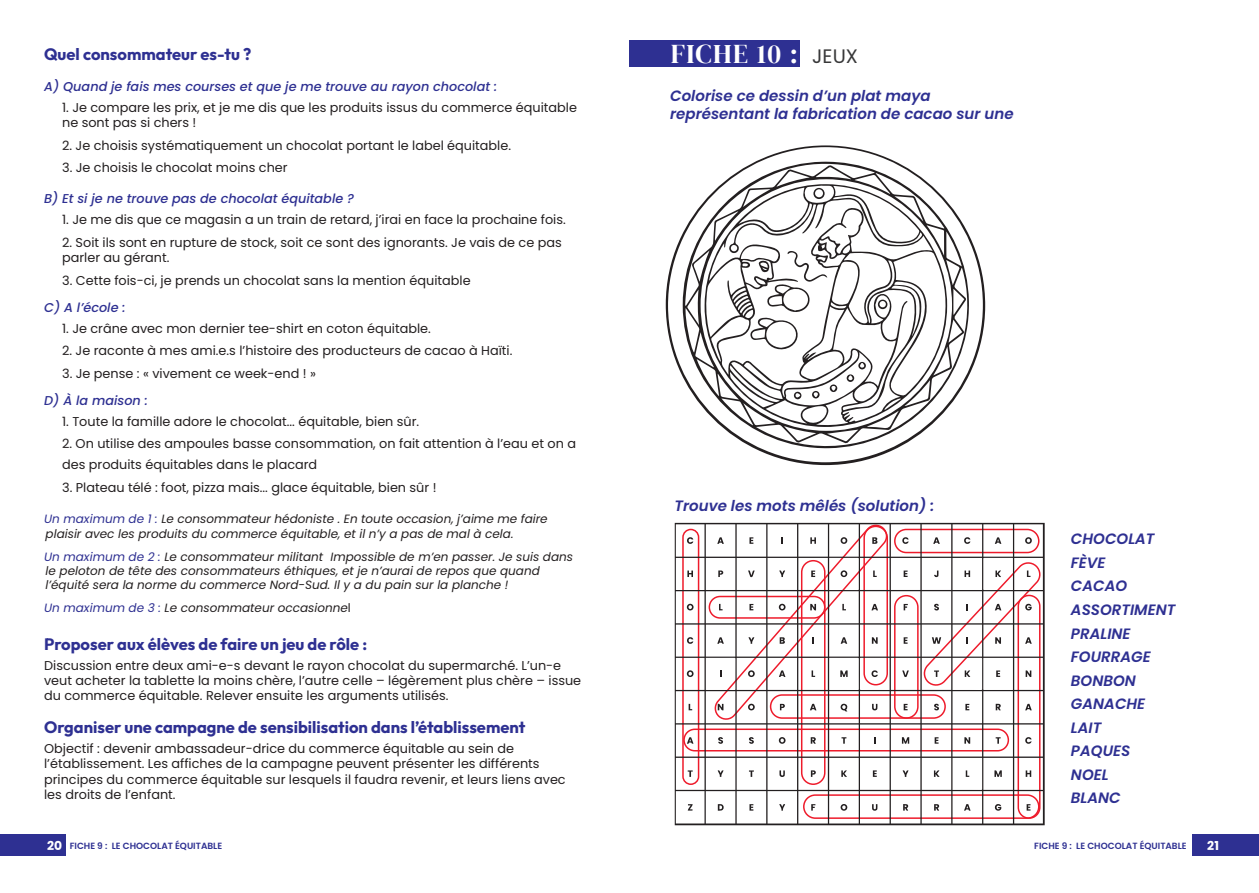
<style>
.page{position:relative;width:1259px;height:893px;background:#fff}
.page>*{position:absolute;margin:0;border:0;box-sizing:border-box;transform-origin:0 0}
.t1{font:27px "DM Serif Display";letter-spacing:.05em;color:#fff}
.t2{font:100 16.5px "Outfit";color:#2e3092}
.t3{font:italic 600 15px/23.5px "Poppins";color:#2e3092}
.t4{font:12.9px/15.5px "Poppins";color:#231f20}
.t5{font:italic 500 12.9px "Poppins";color:#2e3092}
.t6{font:700 12.3px "Poppins";color:#fff}
.t7{font:italic 12px/14.4px "Poppins";color:#231f20}
.t8{font:600 9px "Poppins";color:#2e3092}
.s1{color:#2e3092}
.s2{font-style:normal}
.s3{font-family:"Poppins";font-size:19.5px;color:#383839}
.s4{font-weight:700;font-size:12.3px;color:#fff}
</style>
<div class="page">
<div style="left:0;top:834px;width:66px;height:22px;background:#2e3092"></div>
<div style="left:1192px;top:834px;width:67px;height:22px;background:#2e3092"></div>
<div style="left:629px;top:41px;width:170px;height:26px;background:#2e3092"></div>
<svg style="left:665px;top:145px;width:320px;height:320px"></svg>
<svg style="left:682px;top:158px;width:293px;height:299px"></svg>
<svg style="left:704px;top:184px;width:243px;height:244px"></svg>
<svg style="left:812px;top:391px;width:7px;height:7px"></svg>
<svg style="left:794px;top:392px;width:7px;height:7px"></svg>
<svg style="left:829px;top:384px;width:8px;height:8px"></svg>
<svg style="left:846px;top:362px;width:20px;height:20px"></svg>
<svg style="left:750px;top:250px;width:77px;height:102px"></svg>
<svg style="left:813px;top:188px;width:11px;height:11px"></svg>
<svg style="left:878px;top:300px;width:9px;height:9px"></svg>
<svg style="left:675px;top:523px;width:369px;height:302px"></svg>
<svg style="left:749px;top:804px;width:4px;height:7px"></svg>
<svg style="left:964px;top:537px;width:6px;height:7px"></svg>
<svg style="left:811px;top:804px;width:4px;height:7px"></svg>
<svg style="left:872px;top:804px;width:5px;height:7px"></svg>
<svg style="left:779px;top:804px;width:6px;height:7px"></svg>
<svg style="left:964px;top:804px;width:6px;height:7px"></svg>
<svg style="left:994px;top:537px;width:7px;height:7px"></svg>
<svg style="left:995px;top:737px;width:5px;height:7px"></svg>
<svg style="left:841px;top:737px;width:5px;height:7px"></svg>
<svg style="left:994px;top:804px;width:7px;height:7px"></svg>
<svg style="left:902px;top:537px;width:6px;height:7px"></svg>
<svg style="left:965px;top:770px;width:4px;height:7px"></svg>
<svg style="left:965px;top:704px;width:4px;height:6px"></svg>
<svg style="left:749px;top:770px;width:5px;height:7px"></svg>
<svg style="left:933px;top:537px;width:7px;height:7px"></svg>
<svg style="left:718px;top:737px;width:5px;height:7px"></svg>
<svg style="left:749px;top:737px;width:5px;height:7px"></svg>
<svg style="left:903px;top:604px;width:5px;height:6px"></svg>
<svg style="left:717px;top:770px;width:6px;height:7px"></svg>
<svg style="left:934px;top:804px;width:5px;height:7px"></svg>
<svg style="left:903px;top:804px;width:5px;height:7px"></svg>
<svg style="left:718px;top:804px;width:5px;height:7px"></svg>
<svg style="left:873px;top:770px;width:4px;height:7px"></svg>
<svg style="left:903px;top:704px;width:4px;height:6px"></svg>
<svg style="left:903px;top:637px;width:4px;height:7px"></svg>
<svg style="left:934px;top:737px;width:4px;height:7px"></svg>
<svg style="left:840px;top:804px;width:7px;height:7px"></svg>
<svg style="left:934px;top:704px;width:5px;height:7px"></svg>
<svg style="left:995px;top:704px;width:6px;height:6px"></svg>
<svg style="left:902px;top:770px;width:6px;height:7px"></svg>
<svg style="left:841px;top:770px;width:6px;height:7px"></svg>
<svg style="left:964px;top:737px;width:6px;height:7px"></svg>
<svg style="left:903px;top:571px;width:4px;height:6px"></svg>
<svg style="left:902px;top:670px;width:7px;height:7px"></svg>
<svg style="left:810px;top:737px;width:6px;height:7px"></svg>
<svg style="left:934px;top:770px;width:5px;height:7px"></svg>
<svg style="left:779px;top:770px;width:6px;height:7px"></svg>
<svg style="left:811px;top:770px;width:5px;height:7px"></svg>
<svg style="left:994px;top:770px;width:7px;height:7px"></svg>
<svg style="left:902px;top:737px;width:7px;height:7px"></svg>
<svg style="left:712px;top:522px;width:178px;height:198px"></svg>
<svg style="left:779px;top:737px;width:6px;height:7px"></svg>
<svg style="left:1026px;top:804px;width:4px;height:7px"></svg>
<svg style="left:688px;top:804px;width:4px;height:7px"></svg>
<svg style="left:687px;top:537px;width:6px;height:7px"></svg>
<svg style="left:688px;top:704px;width:4px;height:6px"></svg>
<svg style="left:687px;top:770px;width:5px;height:7px"></svg>
<svg style="left:687px;top:637px;width:6px;height:7px"></svg>
<svg style="left:1025px;top:737px;width:6px;height:7px"></svg>
<svg style="left:1025px;top:703px;width:6px;height:8px"></svg>
<svg style="left:687px;top:737px;width:6px;height:7px"></svg>
<svg style="left:1025px;top:537px;width:6px;height:7px"></svg>
<svg style="left:687px;top:571px;width:6px;height:6px"></svg>
<svg style="left:1025px;top:770px;width:6px;height:7px"></svg>
<svg style="left:921px;top:560px;width:122px;height:126px"></svg>
<svg style="left:687px;top:604px;width:6px;height:6px"></svg>
<svg style="left:687px;top:670px;width:6px;height:7px"></svg>
<p class="t2" style="left:44px;top:44px;width:209px">Quel consommateur es-tu ?</p>
<p class="t5" style="left:44px;top:79px;width:454px">A) Quand je fais mes courses et que je me trouve au rayon chocolat :</p>
<p class="t4" style="left:62px;top:100px;width:516px">1. Je compare les prix, et je me dis que les produits issus du commerce équitable ne sont pas si chers !</p>
<p class="t4" style="left:62px;top:137px;width:450px">2. Je choisis systématiquement un chocolat portant le label équitable.</p>
<p class="t4" style="left:62px;top:160px;width:227px">3. Je choisis le chocolat moins cher</p>
<p class="t5" style="left:44px;top:191px;width:311px">B) Et si je ne trouve pas de chocolat équitable ?</p>
<p class="t4" style="left:62px;top:212px;width:505px">1. Je me dis que ce magasin a un train de retard, j’irai en face la prochaine fois.</p>
<p class="t4" style="left:62px;top:235px;width:501px">2. Soit ils sont en rupture de stock, soit ce sont des ignorants. Je vais de ce pas parler au gérant.</p>
<p class="t4" style="left:62px;top:273px;width:410px">3. Cette fois-ci, je prends un chocolat sans la mention équitable</p>
<p class="t5" style="left:44px;top:300px;width:83px">C) A l’école :</p>
<p class="t4" style="left:62px;top:321px;width:370px">1. Je crâne avec mon dernier tee-shirt en coton équitable.</p>
<p class="t4" style="left:62px;top:343px;width:452px">2. Je raconte à mes ami.e.s l’histoire des producteurs de cacao à Haïti.</p>
<p class="t4" style="left:62px;top:366px;width:255px">3. Je pense : « vivement ce week-end ! »</p>
<p class="t5" style="left:44px;top:393px;width:105px">D) À la maison :</p>
<p class="t4" style="left:62px;top:414px;width:359px">1. Toute la famille adore le chocolat... équitable, bien sûr.</p>
<p class="t4" style="left:62px;top:433px;width:515px;line-height:21px">2. On utilise des ampoules basse consommation, on fait attention à l’eau et on a des produits équitables dans le placard</p>
<p class="t4" style="left:62px;top:480px;width:376px">3. Plateau télé : foot, pizza mais... glace équitable, bien sûr !</p>
<p class="t7" style="left:44px;top:512px;width:505px"><span class="s1">Un maximum de 1 :</span> Le consommateur hédoniste . En toute occasion, j’aime me faire plaisir avec les produits du commerce équitable, et il n’y a pas de mal à cela.</p>
<p class="t7" style="left:44px;top:549px;width:530px"><span class="s1">Un maximum de 2 :</span> Le consommateur militant Impossible de m’en passer. Je suis dans le peloton de tête des consommateurs éthiques, et je n’aurai de repos que quand l’équité sera la norme du commerce Nord-Sud. Il y a du pain sur la planche !</p>
<p class="t7" style="left:44px;top:601px;width:308px"><span class="s1">Un maximum de 3 :</span> Le consommateur occasionne<span class="s2">l</span></p>
<p class="t2" style="left:44px;top:635px;width:324px">Proposer aux élèves de faire un jeu de rôle :</p>
<p class="t4" style="left:44px;top:657px;width:538px">Discussion entre deux ami-e-s devant le rayon chocolat du supermarché. L’un-e veut acheter la tablette la moins chère, l’autre celle – légèrement plus chère – issue du commerce équitable. Relever ensuite les arguments utilisés.</p>
<p class="t2" style="left:44px;top:718px;width:483px">Organiser une campagne de sensibilisation dans l’établissement</p>
<p class="t4" style="left:44px;top:741px;width:523px">Objectif : devenir ambassadeur-drice du commerce équitable au sein de l’établissement. Les affiches de la campagne peuvent présenter les différents principes du commerce équitable sur lesquels il faudra revenir, et leurs liens avec les droits de l’enfant.</p>
<h1 class="t1" style="left:671px;top:38px;width:189px">FICHE 10 : <span class="s3">JEUX</span></h1>
<p class="t3" style="left:670px;top:87px;width:345px;line-height:18px">Colorise ce dessin d’un plat maya représentant la fabrication de cacao sur une</p>
<p class="t3" style="left:674px;top:494px;width:261px">Trouve les mots mêlés (solution) :</p>
<p class="t3" style="left:1071px;top:527px;width:106px">CHOCOLAT<br>FÈVE<br>CACAO<br>ASSORTIMENT<br>PRALINE<br>FOURRAGE<br>BONBON<br>GANACHE<br>LAIT<br>PAQUES<br>NOEL<br>BLANC</p>
<p class="t8" style="left:47px;top:841px;width:176px"><span class="s4">20</span> FICHE 9 : LE CHOCOLAT ÉQUITABLE</p>
<p class="t8" style="left:1034px;top:841px;width:154px">FICHE 9 : LE CHOCOLAT ÉQUITABLE</p>
<p class="t6" style="left:1207px;top:838px;width:13px">21</p>
</div>
